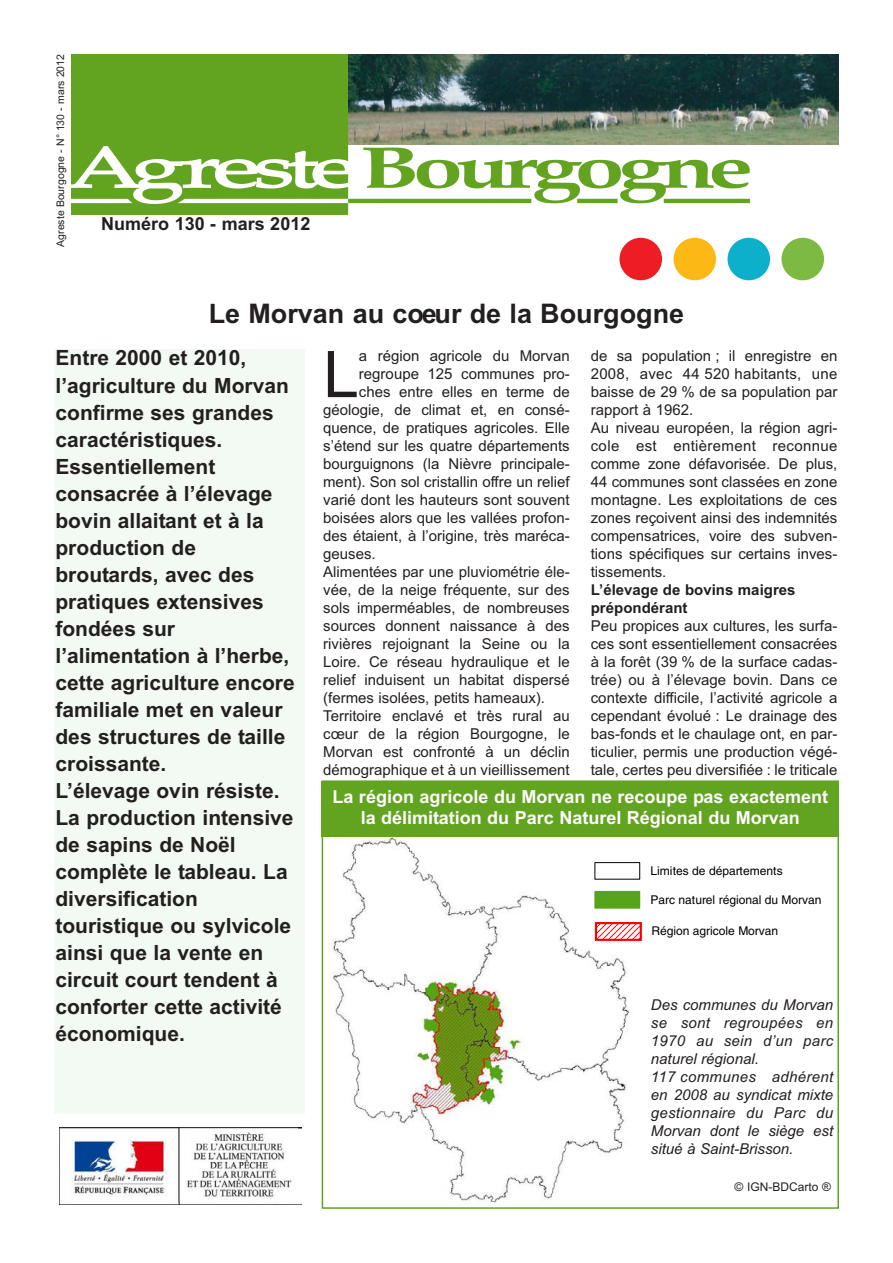
<style>
.page{position:relative;width:893px;height:1263px;background:#fff}
.page>*{position:absolute;margin:0;border:0;box-sizing:border-box;transform-origin:0 0}
.t1{font:64.35px "Arial";color:#231f20}
.t2{font:700 27px "Arial";color:#231f20}
.t3{font:700 21px/27px "Arial";color:#231f20}
.t4{font:700 18px/21.6px "Arial";color:#fff;text-align:center}
.t5{font:700 18px "Arial";color:#231f20}
.t6{font:15px/18px "Arial";color:#231f20}
.t7{font:italic 15px/18px "Arial";color:#231f20}
.t8{font:700 15px/18px "Arial";color:#231f20}
.t9{font:12px "Helvetica";letter-spacing:-.005em;color:#000}
.t10{font:12px "Arial";color:#231f20}
.t11{font:10.5px "Arial";color:#231f20}
</style>
<div class="page">
<img style="left:72px;top:54px;width:677px;height:161px">
<img style="left:348px;top:54px;width:491px;height:90px">
<div style="left:54px;top:349px;width:251px;height:764px;background:#f3f9f3"></div>
<img style="left:59px;top:1127px;width:243px;height:77px">
<img style="left:333px;top:837px;width:308px;height:366px">
<div style="left:322px;top:781px;width:517px;height:56px;background:#62a320"></div>
<div style="left:673px;top:238px;width:43px;height:42px;background:#fcb814;border-radius:50%"></div>
<div style="left:619px;top:238px;width:43px;height:42px;background:#ee1d23;border-radius:50%"></div>
<div style="left:727px;top:238px;width:43px;height:42px;background:#0cb0cb;border-radius:50%"></div>
<div style="left:781px;top:238px;width:43px;height:42px;background:#7dba42;border-radius:50%"></div>
<div style="left:595px;top:891px;width:45px;height:17px;background:#56a419"></div>
<div style="left:595px;top:862px;width:45px;height:17px;border:1px solid #000"></div>
<svg style="left:598px;top:925px;width:41px;height:13px"></svg>
<div style="left:595px;top:922px;width:47px;height:19px;border:2px solid #f00"></div>
<p class="t11" style="left:54px;top:247px;width:194px;rotate:-90deg">Agreste Bourgogne - N° 130 - mars 2012</p>
<p class="t5" style="left:101px;top:213px;width:211px">Numéro 130 - mars 2012</p>
<h2 class="t2" style="left:209px;top:298px;width:477px">Le Morvan au coeur de la Bourgogne</h2>
<p class="t3" style="left:55px;top:345px;width:241px">Entre 2000 et 2010, l’agriculture du Morvan confirme ses grandes caractéristiques.<br>Essentiellement consacrée à l’élevage bovin allaitant et à la production de broutards, avec des pratiques extensives fondées sur l’alimentation à l’herbe, cette agriculture encore familiale met en valeur des structures de taille croissante.<br>L’élevage ovin résiste.<br>La production intensive de sapins de Noël complète le tableau. La diversification touristique ou sylvicole ainsi que la vente en circuit court tendent à conforter cette activité économique.</p>
<h1 class="t1" style="left:323px;top:337px;width:37px">L</h1>
<p class="t6" style="left:359px;top:347px;width:212px">a région agricole du Morvan</p>
<p class="t6" style="left:591px;top:347px;width:248px">de sa population ; il enregistre en<br>2008, avec 44 520 habitants, une baisse de 29 % de sa population par rapport à 1962.<br>Au niveau européen, la région agri&shy;cole est entièrement reconnue comme zone défavorisée. De plus,<br>44 communes sont classées en zone montagne. Les exploitations de ces zones reçoivent ainsi des indemnités compensatrices, voire des subven&shy;tions spécifiques sur certains inves&shy;tissements.</p>
<p class="t8" style="left:591px;top:581px;width:206px">L’élevage de bovins maigres prépondérant</p>
<p class="t6" style="left:591px;top:617px;width:248px;text-align:justify">Peu propices aux cultures, les surfa&shy;ces sont essentiellement consacrées à la forêt (39 % de la surface cadas&shy;trée) ou à l’élevage bovin. Dans ce contexte difficile, l’activité agricole a cependant évolué : Le drainage des bas-fonds et le chaulage ont, en par&shy;ticulier, permis une production végé&shy;tale, certes peu diversifiée : le triticale</p>
<p class="t4" style="left:332px;top:786px;width:497px">La région agricole du Morvan ne recoupe pas exactement la délimitation du Parc Naturel Régional du Morvan</p>
<p class="t6" style="left:359px;top:365px;width:212px">regroupe 125 communes pro-</p>
<p class="t6" style="left:359px;top:383px;width:212px">ches entre elles en terme de</p>
<p class="t6" style="left:323px;top:401px;width:248px">géologie, de climat et, en consé-</p>
<p class="t6" style="left:323px;top:419px;width:248px">quence, de pratiques agricoles. Elle</p>
<p class="t6" style="left:323px;top:437px;width:248px">s’étend sur les quatre départements</p>
<p class="t6" style="left:323px;top:455px;width:248px">bourguignons (la Nièvre principale-</p>
<p class="t6" style="left:323px;top:473px;width:248px">ment). Son sol cristallin offre un relief</p>
<p class="t6" style="left:323px;top:491px;width:248px">varié dont les hauteurs sont souvent</p>
<p class="t6" style="left:323px;top:509px;width:248px">boisées alors que les vallées profon-</p>
<p class="t6" style="left:323px;top:527px;width:248px">des étaient, à l’origine, très maréca-</p>
<p class="t6" style="left:323px;top:545px;width:54px">geuses.</p>
<p class="t6" style="left:323px;top:563px;width:248px">Alimentées par une pluviométrie éle-</p>
<p class="t6" style="left:323px;top:581px;width:248px">vée, de la neige fréquente, sur des</p>
<p class="t6" style="left:323px;top:599px;width:248px">sols imperméables, de nombreuses</p>
<p class="t6" style="left:323px;top:617px;width:248px">sources donnent naissance à des</p>
<p class="t6" style="left:323px;top:635px;width:248px">rivières rejoignant la Seine ou la</p>
<p class="t6" style="left:323px;top:653px;width:248px">Loire. Ce réseau hydraulique et le</p>
<p class="t6" style="left:323px;top:671px;width:248px">relief induisent un habitat dispersé</p>
<p class="t6" style="left:323px;top:689px;width:223px">(fermes isolées, petits hameaux).</p>
<p class="t6" style="left:323px;top:707px;width:248px">Territoire enclavé et très rural au</p>
<p class="t6" style="left:323px;top:725px;width:248px">cœur de la région Bourgogne, le</p>
<p class="t6" style="left:323px;top:743px;width:248px">Morvan est confronté à un déclin</p>
<p class="t6" style="left:323px;top:761px;width:248px">démographique et à un vieillissement</p>
<p class="t9" style="left:650px;top:866px;width:134px">Limites de départements</p>
<p class="t9" style="left:650px;top:895px;width:173px">Parc naturel régional du Morvan</p>
<p class="t9" style="left:651px;top:927px;width:128px">Région agricole Morvan</p>
<p class="t7" style="left:651px;top:995px;width:184px">Des communes du Morvan se sont regroupées en<br>1970 au sein d’un parc naturel régional.<br>117 communes adhérent en 2008 au syndicat mixte gestionnaire du Parc du<br>Morvan dont le siège est situé à Saint-Brisson.</p>
<p class="t10" style="left:735px;top:1180px;width:98px">© IGN-BDCarto ®</p>
</div>
